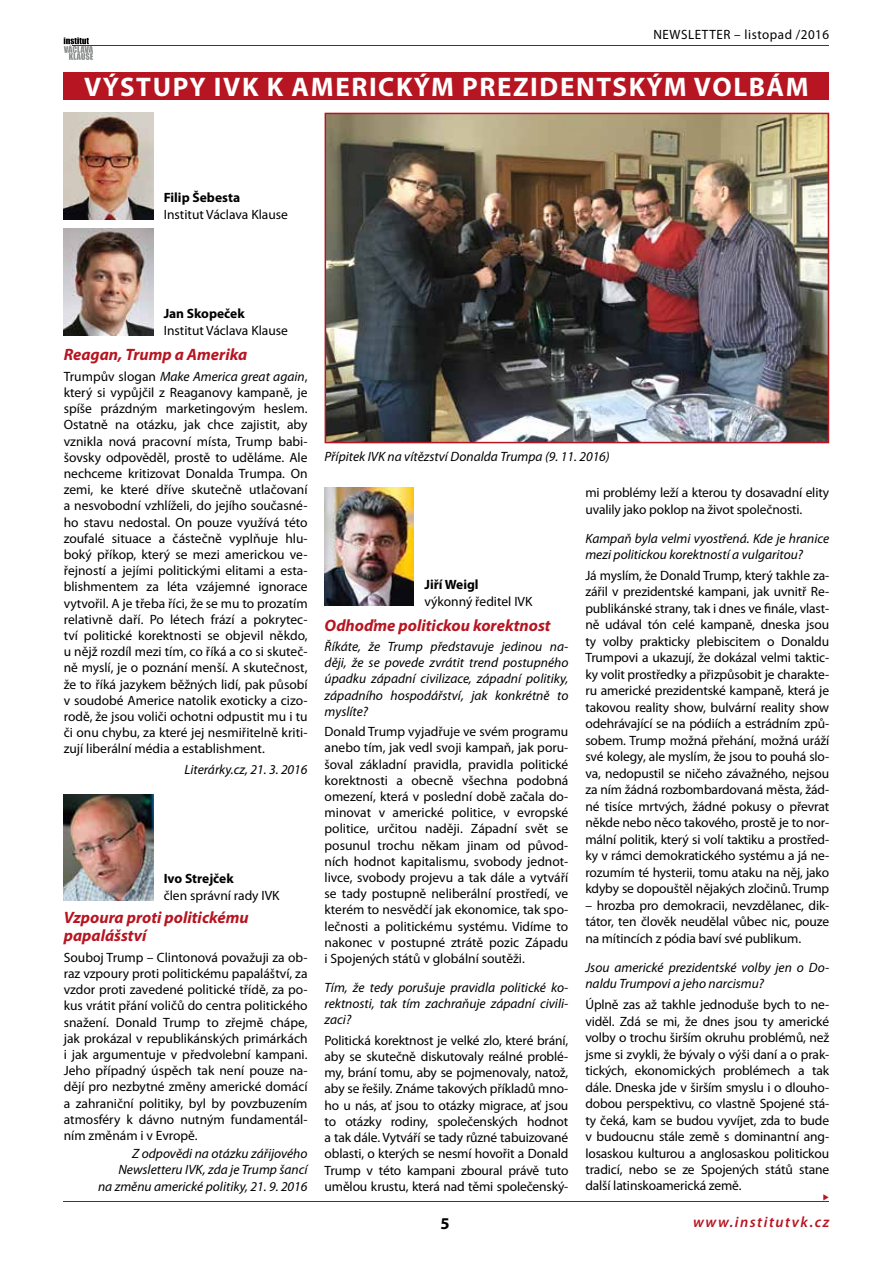
<style>
.page{position:relative;width:893px;height:1263px;background:#fff}
.page>*{position:absolute;margin:0;border:0;box-sizing:border-box;transform-origin:0 0}
.t1{font:700 27px "Myriad Pro";letter-spacing:.06em;color:#fff}
.t2{font:italic 700 16.5px/18px "Myriad Pro";color:#b61521}
.t3{font:700 16.5px "Myriad Pro";color:#000}
.t4{font:italic 600 15px "Myriad Pro";letter-spacing:.1em;color:#b61521}
.t5{font:13.5px/16.2px "Myriad Pro";letter-spacing:-.01em;color:#000;text-align:justify}
.t6{font:italic 13.5px/16.2px "Myriad Pro";color:#000;text-align:justify}
.t7{font:700 13.5px "Myriad Pro";color:#000}
.t8{font:13.5px "Myriad Pro";letter-spacing:.04em;color:#000}
.s1{font-style:italic}
</style>
<div class="page">
<hr style="left:64px;top:1201px;width:765px;height:1px;background:#004799">
<svg style="left:64px;top:37px;width:29px;height:23px"></svg>
<hr style="left:72px;top:45px;width:242px;height:1px;background:#004799">
<hr style="left:149px;top:45px;width:679px;height:1px;background:#004799">
<div style="left:64px;top:72px;width:765px;height:28px;background:#b61521"></div>
<img style="left:64px;top:113px;width:89px;height:106px">
<img style="left:64px;top:229px;width:89px;height:106px">
<img style="left:64px;top:794px;width:89px;height:106px">
<img style="left:325px;top:487px;width:89px;height:119px">
<img style="left:328px;top:116px;width:498px;height:324px">
<div style="left:325px;top:113px;width:504px;height:330px;border:2px solid #b61521"></div>
<p class="t8" style="left:653px;top:27px;width:177px">NEWSLETTER – listopad /2016</p>
<h1 class="t1" style="left:84px;top:72px;width:726px">VÝSTUPY IVK K AMERICKÝM PREZIDENTSKÝM VOLBÁM</h1>
<p class="t7" style="left:164px;top:189px;width:78px">Filip Šebesta</p>
<p class="t5" style="left:164px;top:206px;width:126px">Institut Václava Klause</p>
<p class="t7" style="left:164px;top:306px;width:82px">Jan Skopeček</p>
<p class="t5" style="left:164px;top:323px;width:126px">Institut Václava Klause</p>
<p class="t2" style="left:64px;top:346px;width:185px">Reagan, Trump a Amerika</p>
<p class="t5" style="left:64px;top:368px;width:245px">Trumpův slogan <span class="s1">Make America great again</span>, který si vypůjčil z Reaganovy kampaně, je spíše prázdným marketingovým heslem.<br>Ostatně na otázku, jak chce zajistit, aby vznikla nová pracovní místa, Trump babi&shy;šovsky odpověděl, prostě to uděláme. Ale nechceme kritizovat Donalda Trumpa. On zemi, ke které dříve skutečně utlačovaní a nesvobodní vzhlíželi, do jejího současné&shy;ho stavu nedostal. On pouze využívá této zoufalé situace a částečně vyplňuje hlu&shy;boký příkop, který se mezi americkou ve&shy;řejností a jejími politickými elitami a esta&shy;blishmentem za léta vzájemné ignorace vytvořil. A je třeba říci, že se mu to prozatím relativně daří. Po létech frází a pokrytec&shy;tví politické korektnosti se objevil někdo, u nějž rozdíl mezi tím, co říká a co si skuteč&shy;ně myslí, je o poznání menší. A skutečnost, že to říká jazykem běžných lidí, pak působí v soudobé Americe natolik exoticky a cizo&shy;rodě, že jsou voliči ochotni odpustit mu i tu či onu chybu, za které jej nesmiřitelně kriti&shy;zují liberální média a establishment.</p>
<p class="t6" style="left:185px;top:762px;width:125px">Literárky.cz, 21. 3. 2016</p>
<p class="t7" style="left:164px;top:871px;width:71px">Ivo Strejček</p>
<p class="t5" style="left:164px;top:888px;width:117px">člen správní rady IVK</p>
<p class="t2" style="left:64px;top:909px;width:186px">Vzpoura proti politickému papalášství</p>
<p class="t5" style="left:64px;top:949px;width:245px">Souboj Trump – Clintonová považuji za ob&shy;raz vzpoury proti politickému papaláštví, za vzdor proti zavedené politické třídě, za po&shy;kus vrátit přání voličů do centra politického snažení. Donald Trump to zřejmě chápe, jak prokázal v republikánských primárkách i jak argumentuje v předvolební kampani.<br>Jeho případný úspěch tak není pouze na&shy;dějí pro nezbytné změny americké domácí a zahraniční politiky, byl by povzbuzením atmosféry k dávno nutným fundamentál&shy;ním změnám i v Evropě.</p>
<p class="t6" style="left:98px;top:1146px;width:211px;text-align:right">Z odpovědi na otázku zářijového<br>Newsletteru IVK, zda je Trump šancí<br>na změnu americké politiky, 21. 9. 2016</p>
<p class="t6" style="left:325px;top:449px;width:287px">Přípitek IVK na vítězství Donalda Trumpa (9. 11. 2016)</p>
<p class="t7" style="left:424px;top:576px;width:56px">Jiří Weigl</p>
<p class="t5" style="left:424px;top:593px;width:109px">výkonný ředitel IVK</p>
<p class="t2" style="left:325px;top:616px;width:227px">Odhoďme politickou korektnost</p>
<p class="t6" style="left:325px;top:639px;width:245px">Říkáte, že Trump představuje jedinou na&shy;ději, že se povede zvrátit trend postupného úpadku západní civilizace, západní politiky, západního hospodářství, jak konkrétně to myslíte?</p>
<p class="t5" style="left:325px;top:724px;width:245px">Donald Trump vyjadřuje ve svém programu anebo tím, jak vedl svoji kampaň, jak poru&shy;šoval základní pravidla, pravidla politické korektnosti a obecně všechna podobná omezení, která v poslední době začala do&shy;minovat v americké politice, v evropské politice, určitou naději. Západní svět se posunul trochu někam jinam od původ&shy;ních hodnot kapitalismu, svobody jednot&shy;livce, svobody projevu a tak dále a vytváří se tady postupně neliberální prostředí, ve kterém to nesvědčí jak ekonomice, tak spo&shy;lečnosti a politickému systému. Vidíme to nakonec v postupné ztrátě pozic Západu i Spojených států v globální soutěži.</p>
<p class="t6" style="left:325px;top:980px;width:245px">Tím, že tedy porušuje pravidla politické ko&shy;rektnosti, tak tím zachraňuje západní civili&shy;zaci?</p>
<p class="t5" style="left:325px;top:1032px;width:245px">Politická korektnost je velké zlo, které brání, aby se skutečně diskutovaly reálné problé&shy;my, brání tomu, aby se pojmenovaly, natož, aby se řešily. Známe takových příkladů mno&shy;ho u nás, ať jsou to otázky migrace, ať jsou to otázky rodiny, společenských hodnot a tak dále. Vytváří se tady různé tabuizované oblasti, o kterých se nesmí hovořit a Donald Trump v této kampani zboural právě tuto umělou krustu, která nad těmi společenský-</p>
<p class="t5" style="left:585px;top:484px;width:245px">mi problémy leží a kterou ty dosavadní elity uvalily jako poklop na život společnosti.</p>
<p class="t6" style="left:585px;top:530px;width:245px">Kampaň byla velmi vyostřená. Kde je hranice mezi politickou korektností a vulgaritou?</p>
<p class="t5" style="left:585px;top:567px;width:245px">Já myslím, že Donald Trump, který takhle za&shy;zářil v prezidentské kampani, jak uvnitř Re&shy;publikánské strany, tak i dnes ve finále, vlast&shy;ně udával tón celé kampaně, dneska jsou ty volby prakticky plebiscitem o Donaldu Trumpovi a ukazují, že dokázal velmi taktic&shy;ky volit prostředky a přizpůsobit je charakte&shy;ru americké prezidentské kampaně, která je takovou reality show, bulvární reality show odehrávající se na pódiích a estrádním způ&shy;sobem. Trump možná přehání, možná uráží své kolegy, ale myslím, že jsou to pouhá slo&shy;va, nedopustil se ničeho závažného, nejsou za ním žádná rozbombardovaná města, žád&shy;né tisíce mrtvých, žádné pokusy o převrat někde nebo něco takového, prostě je to nor&shy;mální politik, který si volí taktiku a prostřed&shy;ky v rámci demokratického systému a já ne&shy;rozumím té hysterii, tomu ataku na něj, jako kdyby se dopouštěl nějakých zločinů. Trump</p>
<p class="t5" style="left:585px;top:897px;width:245px">– hrozba pro demokracii, nevzdělanec, dik&shy;tátor, ten člověk neudělal vůbec nic, pouze na mítincích z pódia baví své publikum.</p>
<p class="t6" style="left:585px;top:959px;width:245px">Jsou americké prezidentské volby jen o Do&shy;naldu Trumpovi a jeho narcismu?</p>
<p class="t5" style="left:585px;top:997px;width:245px">Úplně zas až takhle jednoduše bych to ne&shy;viděl. Zdá se mi, že dnes jsou ty americké volby o trochu širším okruhu problémů, než jsme si zvykli, že bývaly o výši daní a o prak&shy;tických, ekonomických problémech a tak dále. Dneska jde v širším smyslu i o dlouho&shy;dobou perspektivu, co vlastně Spojené stá&shy;ty čeká, kam se budou vyvíjet, zda to bude v budoucnu stále země s dominantní ang&shy;losaskou kulturou a anglosaskou politickou tradicí, nebo se ze Spojených států stane další latinskoamerická země.</p>
<p class="t3" style="left:440px;top:1214px;width:11px">5</p>
<p class="t4" style="left:693px;top:1213px;width:138px">www.institutvk.cz</p>
</div>
